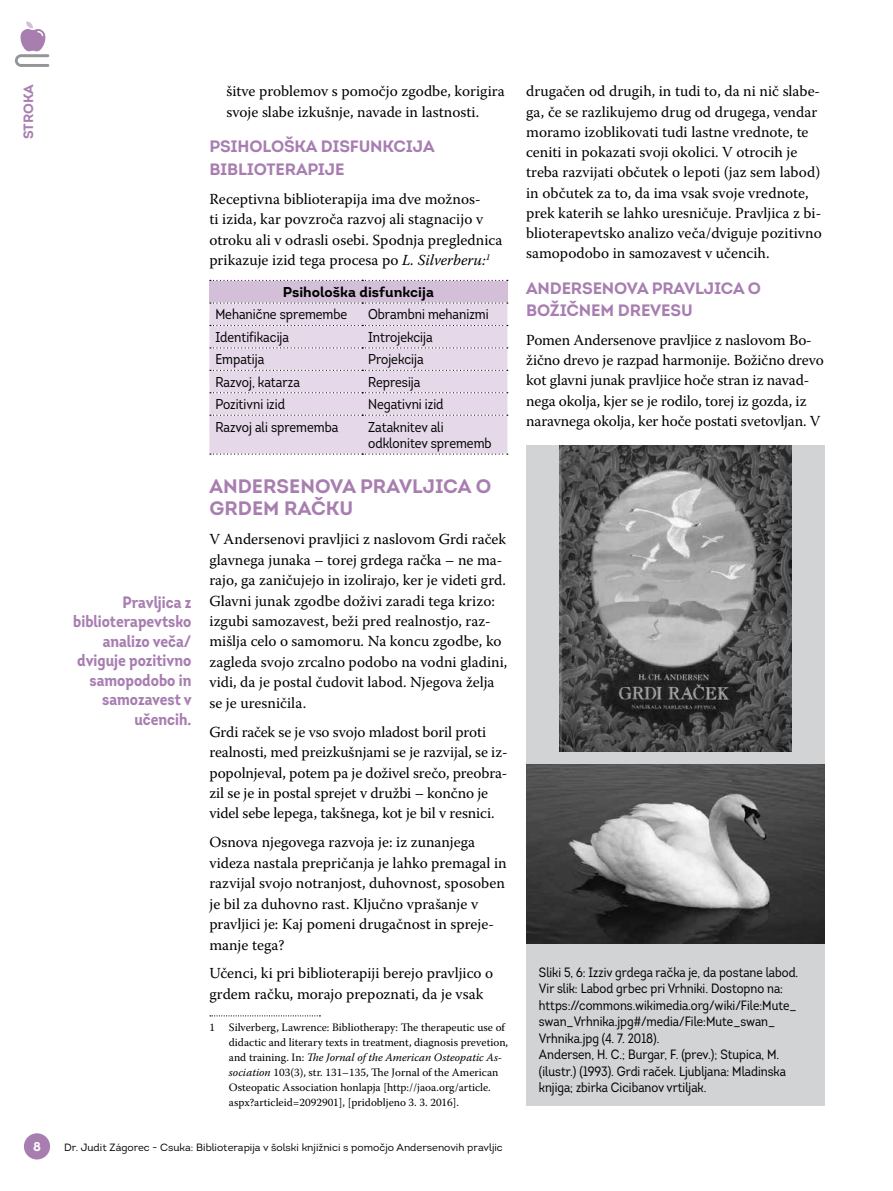
<style>
.page{position:relative;width:893px;height:1191px;background:#fff}
.page>*{position:absolute;margin:0;border:0;box-sizing:border-box;transform-origin:0 0}
.t1{font:700 19.5px "Intro";color:#a87eb1}
.t2{font:700 16.5px/19.5px "Intro Cond";color:#a87eb1;text-align:right}
.t3{font:700 16.5px "Intro";letter-spacing:-.01em;color:#a87eb1}
.t4{font:15.3px/20.4px "Warnock Pro";color:#000}
.t5{font:14.25px/16.5px "Intro Cond";color:#000}
.t6{font:700 14.25px "Intro";color:#000}
.t7{font:13.5px/16.5px "Intro Cond";color:#000}
.t8{font:700 13.5px "Intro";color:#a87eb1}
.t9{font:700 12.75px "Intro";color:#fff}
.t10{font:11.25px/15px "Warnock Pro";color:#000}
.t11{font:10.5px "Intro";color:#000}
.s1{font-style:italic}
</style>
<div class="page">
<div style="left:209px;top:280px;width:298px;height:23px;background:#d4bfd8"></div>
<div style="left:209px;top:303px;width:298px;height:151px;background:#e5d8e8"></div>
<svg style="left:210px;top:280px;width:298px;height:1px"></svg>
<svg style="left:210px;top:302px;width:298px;height:2px"></svg>
<svg style="left:210px;top:325px;width:298px;height:1px"></svg>
<svg style="left:210px;top:347px;width:298px;height:1px"></svg>
<svg style="left:210px;top:370px;width:298px;height:1px"></svg>
<svg style="left:210px;top:392px;width:298px;height:1px"></svg>
<svg style="left:210px;top:414px;width:298px;height:2px"></svg>
<svg style="left:210px;top:453px;width:298px;height:2px"></svg>
<svg style="left:210px;top:1015px;width:110px;height:1px"></svg>
<div style="left:526px;top:445px;width:299px;height:660px;background:#d1d3d4"></div>
<img style="left:559px;top:446px;width:233px;height:305px">
<img style="left:526px;top:764px;width:298px;height:179px">
<div style="left:24px;top:1133px;width:26px;height:26px;background:#a87eb1;border-radius:50%"></div>
<svg style="left:15px;top:22px;width:34px;height:45px"></svg>
<p class="t8" style="left:20px;top:139px;width:57px;rotate:-90deg">STROKA</p>
<p class="t9" style="left:33px;top:1137px;width:9px">8</p>
<p class="t2" style="left:73px;top:592px;width:120px">Pravljica z biblioterapevtsko analizo veča/ dviguje pozitivno samopodobo in samozavest v učencih.</p>
<p class="t4" style="left:226px;top:81px;width:280px">šitve problemov s pomočjo zgodbe, korigira svoje slabe izkušnje, navade in lastnosti.</p>
<p class="t3" style="left:209px;top:136px;width:162px">PSIHOLOŠKA DISFUNK</p>
<p class="t3" style="left:394px;top:136px;width:40px">CIJA</p>
<p class="t3" style="left:209px;top:158px;width:49px">BIB LIOTERAPI</p>
<p class="t3" style="left:325px;top:158px;width:21px">JE</p>
<p class="t4" style="left:209px;top:188px;width:295px">Receptivna biblioterapija ima dve možnos-<br>ti izida, kar povzroča razvoj ali stagnacijo v otroku ali v odrasli osebi. Spodnja preglednica prikazuje izid tega procesa po <span class="s1">L. Silverberu:</span><sup>1</sup></p>
<p class="t6" style="left:283px;top:283px;width:153px">PSIHOLOŠKA DISFUNKCIJA</p>
<p class="t5" style="left:215px;top:306px;width:133px">Mehanične spremembe</p>
<p class="t5" style="left:368px;top:306px;width:122px">Obrambni mehanizmi</p>
<p class="t5" style="left:215px;top:329px;width:75px">Identifikacija</p>
<p class="t5" style="left:368px;top:329px;width:66px">Introjekcija</p>
<p class="t5" style="left:215px;top:351px;width:50px">Empatija</p>
<p class="t5" style="left:368px;top:351px;width:57px">Projekcija</p>
<p class="t5" style="left:215px;top:373px;width:86px">Razvoj, katarza</p>
<p class="t5" style="left:368px;top:373px;width:54px">Represija</p>
<p class="t5" style="left:215px;top:396px;width:71px">Pozitivni izid</p>
<p class="t5" style="left:368px;top:396px;width:77px">Negativni izid</p>
<p class="t5" style="left:215px;top:418px;width:124px">Razvoj ali sprememba</p>
<p class="t5" style="left:368px;top:418px;width:125px">Zataknitev ali odklonitev sprememb</p>
<p class="t1" style="left:209px;top:473px;width:106px">ANDERSENOVA</p>
<p class="t1" style="left:360px;top:473px;width:14px">PRAV</p>
<p class="t1" style="left:412px;top:473px;width:76px">LJICA O</p>
<p class="t1" style="left:209px;top:496px;width:130px">GRDEM RAČKU</p>
<p class="t4" style="left:209px;top:529px;width:299px">V Andersenovi pravljici z naslovom Grdi raček glavnega junaka – torej grdega račka – ne ma&shy;rajo, ga zaničujejo in izolirajo, ker je videti grd.<br>Glavni junak zgodbe doživi zaradi tega krizo: izgubi samozavest, beži pred realnostjo, raz&shy;mišlja celo o samomoru. Na koncu zgodbe, ko zagleda svojo zrcalno podobo na vodni gladini, vidi, da je postal čudovit labod. Njegova želja se je uresničila.</p>
<p class="t4" style="left:209px;top:721px;width:300px">Grdi raček se je vso svojo mladost boril proti realnosti, med preizkušnjami se je razvijal, se iz&shy;popolnjeval, potem pa je doživel srečo, preobra&shy;zil se je in postal sprejet v družbi – končno je videl sebe lepega, takšnega, kot je bil v resnici.</p>
<p class="t4" style="left:209px;top:832px;width:299px">Osnova njegovega razvoja je: iz zunanjega videza nastala prepričanja je lahko premagal in razvijal svojo notranjost, duhovnost, sposoben je bil za duhovno rast. Ključno vprašanje v pravljici je: Kaj pomeni drugačnost in spreje&shy;manje tega?</p>
<p class="t4" style="left:209px;top:963px;width:285px">Učenci, ki pri biblioterapiji berejo pravljico o grdem račku, morajo prepoznati, da je vsak</p>
<p class="t10" style="left:229px;top:1019px;width:281px;text-indent:-19px">1 Silverberg, Lawrence: Bibliotherapy: The therapeutic use of didactic and literary texts in treatment, diagnosis prevetion, and training. In: <span class="s1">The Jornal of the American Osteopatic As&shy;sociation</span> 103(3), str. 131–135, The Jornal of the American Osteopatic Association honlapja [http://jaoa.org/article. aspx?articleid=2092901], [pridobljeno 3. 3. 2016].</p>
<p class="t11" style="left:64px;top:1140px;width:440px">Dr. Judit Zágorec - Csuka: Biblioterapija v šolski knjižnici s pomočjo Andersenovih pravljic</p>
<p class="t4" style="left:526px;top:81px;width:297px">drugačen od drugih, in tudi to, da ni nič slabe&shy;ga, če se razlikujemo drug od drugega, vendar moramo izoblikovati tudi lastne vrednote, te ceniti in pokazati svoji okolici. V otrocih je treba razvijati občutek o lepoti (jaz sem labod) in občutek za to, da ima vsak svoje vrednote, prek katerih se lahko uresničuje. Pravljica z bi&shy;blioterapevtsko analizo veča/dviguje pozitivno samopodobo in samozavest v učencih.</p>
<p class="t3" style="left:526px;top:277px;width:89px">ANDERSENOVA</p>
<p class="t3" style="left:652px;top:277px;width:12px">PRAV</p>
<p class="t3" style="left:695px;top:277px;width:64px">LJICA O</p>
<p class="t3" style="left:526px;top:300px;width:156px">BOŽIČNEM DREVESU</p>
<p class="t4" style="left:526px;top:329px;width:299px">Pomen Andersenove pravljice z naslovom Bo&shy;žično drevo je razpad harmonije. Božično drevo kot glavni junak pravljice hoče stran iz navad&shy;nega okolja, kjer se je rodilo, torej iz gozda, iz naravnega okolja, ker hoče postati svetovljan. V</p>
<p class="t7" style="left:539px;top:964px;width:261px">Sliki 5, 6: Izziv grdega račka je, da postane labod.<br>Vir slik: Labod grbec pri Vrhniki. Dostopno na: https://commons.wikimedia.org/wiki/File:Mute_ swan_Vrhnika.jpg#/media/File:Mute_swan_ Vrhnika.jpg (4. 7. 2018).<br>Andersen, H. C.; Burgar, F. (prev.); Stupica, M. (ilustr.) (1993). Grdi raček. Ljubljana: Mladinska knjiga; zbirka Cicibanov vrtiljak.</p>
</div>
